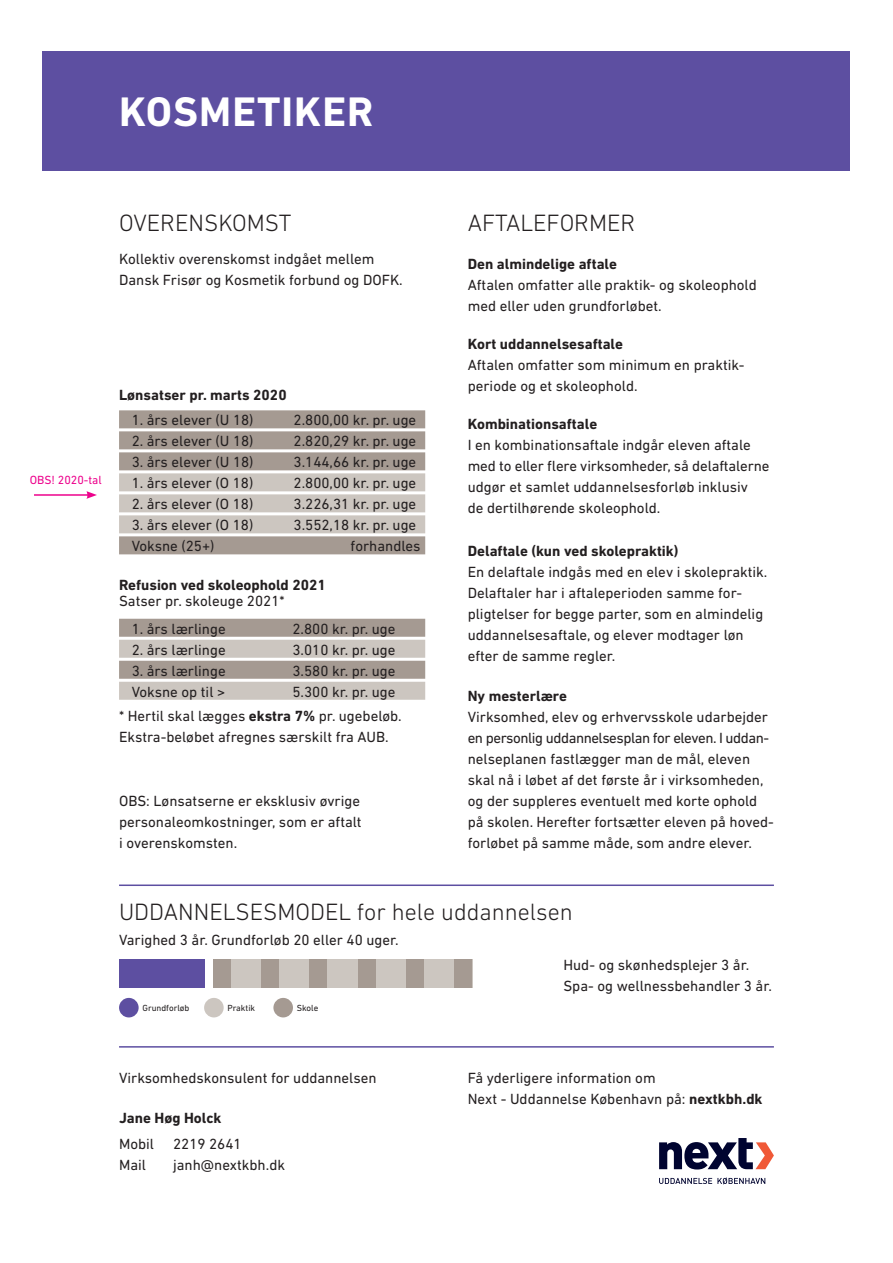
<style>
.page{position:relative;width:893px;height:1263px;background:#fff}
.page>*{position:absolute;margin:0;border:0;box-sizing:border-box;transform-origin:0 0}
.t1{font:700 42px "DIN Next LT Pro";letter-spacing:.025em;color:#fff}
.t2{font:300 24px "DIN Next LT Pro";color:#231f20}
.t3{font:15px/21px "DIN Next LT Pro";color:#231f20}
.t4{font:700 15px "DIN Next LT Pro";color:#231f20}
.t5{font:12px "DIN Next LT Pro";color:#ed028c}
.t6{font:9px "DIN Next LT Pro";color:#231f20}
.s1{font-weight:700}
</style>
<div class="page">
<div style="left:43px;top:51px;width:807px;height:119px;background:#5d4fa1"></div>
<div style="left:119px;top:410px;width:306px;height:18px;background:#a59a92"></div>
<div style="left:119px;top:431px;width:306px;height:18px;background:#a59a92"></div>
<div style="left:119px;top:452px;width:306px;height:18px;background:#a59a92"></div>
<div style="left:119px;top:473px;width:306px;height:18px;background:#ccc6c0"></div>
<div style="left:119px;top:494px;width:306px;height:18px;background:#ccc6c0"></div>
<div style="left:119px;top:515px;width:306px;height:18px;background:#ccc6c0"></div>
<div style="left:119px;top:536px;width:306px;height:18px;background:#a59a92"></div>
<div style="left:119px;top:959px;width:85px;height:28px;background:#5d4fa1"></div>
<div style="left:213px;top:959px;width:259px;height:28px;background:#ccc6c0"></div>
<div style="left:213px;top:959px;width:17px;height:28px;background:#a59a92"></div>
<div style="left:310px;top:959px;width:17px;height:28px;background:#a59a92"></div>
<div style="left:262px;top:959px;width:17px;height:28px;background:#a59a92"></div>
<div style="left:358px;top:959px;width:17px;height:28px;background:#a59a92"></div>
<div style="left:406px;top:959px;width:17px;height:28px;background:#a59a92"></div>
<div style="left:455px;top:959px;width:17px;height:28px;background:#a59a92"></div>
<div style="left:119px;top:998px;width:20px;height:19px;background:#5d4fa1;border-radius:50%"></div>
<div style="left:204px;top:998px;width:20px;height:19px;background:#ccc6c0;border-radius:50%"></div>
<div style="left:273px;top:998px;width:20px;height:19px;background:#a59a92;border-radius:50%"></div>
<hr style="left:119px;top:884px;width:655px;height:2px;background:#5d4fa1">
<hr style="left:119px;top:1046px;width:655px;height:1px;background:#5d4fa1">
<svg style="left:659px;top:1138px;width:115px;height:31px"></svg>
<svg style="left:659px;top:1177px;width:106px;height:7px"></svg>
<hr style="left:34px;top:494px;width:55px;height:2px;background:#ed028c">
<svg style="left:86px;top:491px;width:11px;height:8px"></svg>
<div style="left:119px;top:619px;width:306px;height:18px;background:#a59a92"></div>
<div style="left:119px;top:640px;width:306px;height:18px;background:#ccc6c0"></div>
<div style="left:119px;top:661px;width:306px;height:18px;background:#a59a92"></div>
<div style="left:119px;top:682px;width:306px;height:18px;background:#ccc6c0"></div>
<h1 class="t1" style="left:119px;top:87px;width:256px">KOSMETIKER</h1>
<h2 class="t2" style="left:119px;top:209px;width:174px">OVERENSKOMST</h2>
<p class="t3" style="left:119px;top:249px;width:285px">Kollektiv overenskomst indgået mellem<br>Dansk Frisør og Kosmetik forbund og DOFK.</p>
<p class="t5" style="left:30px;top:473px;width:74px">OBS! 2020-tal</p>
<p class="t4" style="left:119px;top:386px;width:169px">Lønsatser pr. marts 2020</p>
<p class="t3" style="left:132px;top:409px;width:123px">1. års elever (U 18)</p>
<p class="t3" style="left:294px;top:409px;width:124px">2.800,00 kr. pr. uge</p>
<p class="t3" style="left:132px;top:430px;width:123px">2. års elever (U 18)</p>
<p class="t3" style="left:294px;top:430px;width:124px">2.820,29 kr. pr. uge</p>
<p class="t3" style="left:132px;top:451px;width:123px">3. års elever (U 18)</p>
<p class="t3" style="left:294px;top:451px;width:124px">3.144,66 kr. pr. uge</p>
<p class="t3" style="left:132px;top:472px;width:123px">1. års elever (O 18)</p>
<p class="t3" style="left:294px;top:472px;width:124px">2.800,00 kr. pr. uge</p>
<p class="t3" style="left:132px;top:493px;width:123px">2. års elever (O 18)</p>
<p class="t3" style="left:294px;top:493px;width:124px">3.226,31 kr. pr. uge</p>
<p class="t3" style="left:132px;top:514px;width:123px">3. års elever (O 18)</p>
<p class="t3" style="left:294px;top:514px;width:124px">3.552,18 kr. pr. uge</p>
<p class="t3" style="left:132px;top:535px;width:84px">Voksne (25+)</p>
<p class="t3" style="left:351px;top:535px;width:71px">forhandles</p>
<p class="t4" style="left:119px;top:576px;width:208px">Refusion ved skoleophold 2021</p>
<p class="t3" style="left:119px;top:591px;width:167px">Satser pr. skoleuge 2021*</p>
<p class="t3" style="left:132px;top:618px;width:95px">1. års lærlinge</p>
<p class="t3" style="left:292px;top:618px;width:105px">2.800 kr. pr. uge</p>
<p class="t3" style="left:132px;top:639px;width:95px">2. års lærlinge</p>
<p class="t3" style="left:292px;top:639px;width:105px">3.010 kr. pr. uge</p>
<p class="t3" style="left:132px;top:660px;width:95px">3. års lærlinge</p>
<p class="t3" style="left:292px;top:660px;width:105px">3.580 kr. pr. uge</p>
<p class="t3" style="left:132px;top:681px;width:95px">Voksne op til &gt;</p>
<p class="t3" style="left:119px;top:679px;width:284px;line-height:24.8px;text-indent:173px">5.300 kr. pr. uge * Hertil skal lægges <span class="s1">ekstra 7%</span> pr. ugebeløb.</p>
<p class="t3" style="left:119px;top:727px;width:271px">Ekstra-beløbet afregnes særskilt fra AUB.</p>
<p class="t3" style="left:119px;top:791px;width:244px;text-align:justify">OBS: Lønsatserne er eksklusiv øvrige personaleomkostninger, som er aftalt i overenskomsten.</p>
<h2 class="t2" style="left:468px;top:209px;width:169px">AFTALEFORMER</h2>
<p class="t4" style="left:468px;top:255px;width:151px">Den almindelige aftale</p>
<p class="t3" style="left:468px;top:274px;width:291px">Aftalen omfatter alle praktik- og skoleophold med eller uden grundforløbet.</p>
<p class="t4" style="left:468px;top:335px;width:157px">Kort uddannelsesaftale</p>
<p class="t3" style="left:468px;top:354px;width:278px">Aftalen omfatter som minimum en praktik&shy;periode og et skoleophold.</p>
<p class="t4" style="left:468px;top:415px;width:131px">Kombinationsaftale</p>
<p class="t3" style="left:468px;top:434px;width:303px">I en kombinationsaftale indgår eleven aftale med to eller flere virksomheder, så delaftalerne udgør et samlet uddannelsesforløb inklusiv<br>de dertilhørende skoleophold.</p>
<p class="t4" style="left:468px;top:542px;width:212px">Delaftale (kun ved skolepraktik)</p>
<p class="t3" style="left:468px;top:561px;width:301px">En delaftale indgås med en elev i skolepraktik.<br>Delaftaler har i aftaleperioden samme for&shy;pligtelser for begge parter, som en almindelig uddannelsesaftale, og elever modtager løn efter de samme regler.</p>
<p class="t4" style="left:468px;top:687px;width:101px">Ny mesterlære</p>
<p class="t3" style="left:468px;top:706px;width:308px">Virksomhed, elev og erhvervsskole udarbejder en personlig uddannelsesplan for eleven. I uddan&shy;nelseplanen fastlægger man de mål, eleven skal nå i løbet af det første år i virksomheden, og der suppleres eventuelt med korte ophold på skolen. Herefter fortsætter eleven på hoved&shy;forløbet på samme måde, som andre elever.</p>
<h2 class="t2" style="left:119px;top:897px;width:455px">UDDANNELSESMODEL for hele uddannelsen</h2>
<p class="t3" style="left:119px;top:929px;width:281px">Varighed 3 år. Grundforløb 20 eller 40 uger.</p>
<p class="t3" style="left:563px;top:954px;width:210px">Hud- og skønhedsplejer 3 år.<br>Spa- og wellnessbehandler 3 år.</p>
<p class="t6" style="left:142px;top:1003px;width:49px">Grundforløb</p>
<p class="t6" style="left:227px;top:1003px;width:29px">Praktik</p>
<p class="t6" style="left:297px;top:1003px;width:23px">Skole</p>
<p class="t3" style="left:119px;top:1067px;width:259px">Virksomhedskonsulent for uddannelsen</p>
<p class="t3" style="left:468px;top:1067px;width:296px">Få yderligere information om<br>Next - Uddannelse København på: <span class="s1">nextkbh.dk</span></p>
<p class="t4" style="left:119px;top:1109px;width:104px">Jane Høg Holck</p>
<p class="t3" style="left:119px;top:1133px;width:37px">Mobil</p>
<p class="t3" style="left:173px;top:1133px;width:70px">2219 2641</p>
<p class="t3" style="left:119px;top:1154px;width:28px">Mail</p>
<p class="t3" style="left:173px;top:1154px;width:114px">janh@nextkbh.dk</p>
</div>
